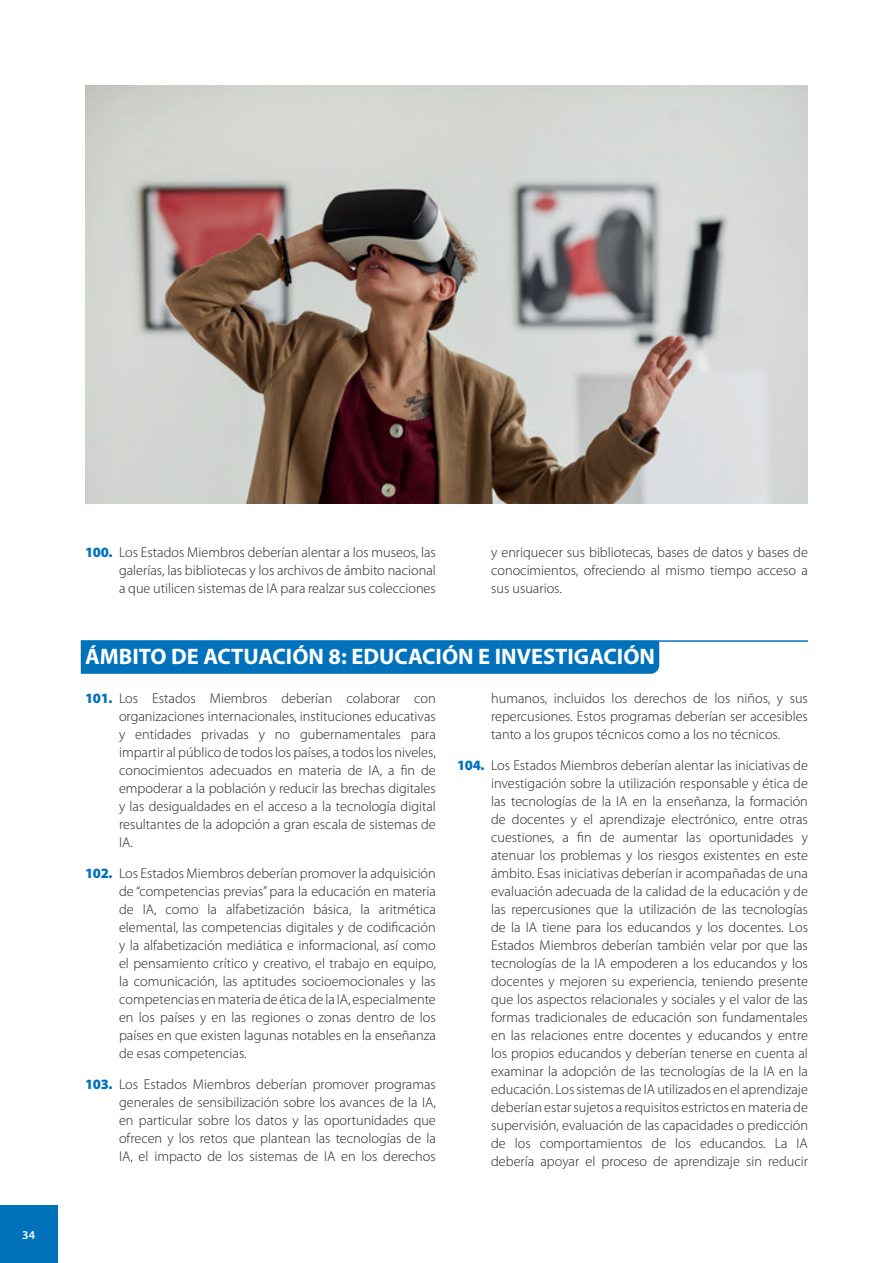
<style>
.page{position:relative;width:893px;height:1263px;background:#fff}
.page>*{position:absolute;margin:0;border:0;box-sizing:border-box;transform-origin:0 0}
.t1{font:700 22.5px "Myriad Pro";color:#fff}
.t2{font:300 14.25px/18px "Myriad Pro";color:#231f20;text-align:justify}
.t3{font:600 12px "Myriad Pro";color:#fff}
.s1{font-weight:900;color:#0072bc}
</style>
<div class="page">
<div style="left:0;top:1205px;width:57px;height:58px;background:#0072bc"></div>
<div style="left:81px;top:642px;width:578px;height:32px;background:#0072bc"></div>
<hr style="left:81px;top:640px;width:727px;height:2px;background:#0072bc">
<img style="left:85px;top:85px;width:723px;height:419px">
<p class="t3" style="left:22px;top:1227px;width:14px">34</p>
<p class="t2" style="left:119px;top:543px;width:318px;text-indent:-34px"><span class="s1">100.</span> Los Estados Miembros deberían alentar a los museos, las galerías, las bibliotecas y los archivos de ámbito nacional a que utilicen sistemas de IA para realzar sus colecciones</p>
<p class="t2" style="left:491px;top:543px;width:318px">y enriquecer sus bibliotecas, bases de datos y bases de conocimientos, ofreciendo al mismo tiempo acceso a sus usuarios.</p>
<h1 class="t1" style="left:85px;top:642px;width:571px">ÁMBITO DE ACTUACIÓN 8: EDUCACIÓN E INVESTIGACIÓN</h1>
<p class="t2" style="left:119px;top:689px;width:318px;text-indent:-34px"><span class="s1">101.</span> Los Estados Miembros deberían colaborar con organizaciones internacionales, instituciones educativas y entidades privadas y no gubernamentales para impartir al público de todos los países, a todos los niveles, conocimientos adecuados en materia de IA, a fin de empoderar a la población y reducir las brechas digitales y las desigualdades en el acceso a la tecnología digital resultantes de la adopción a gran escala de sistemas de IA.</p>
<p class="t2" style="left:119px;top:864px;width:318px;text-indent:-34px"><span class="s1">102.</span> Los Estados Miembros deberían promover la adquisición de “competencias previas” para la educación en materia de IA, como la alfabetización básica, la aritmética elemental, las competencias digitales y de codificación y la alfabetización mediática e informacional, así como el pensamiento crítico y creativo, el trabajo en equipo, la comunicación, las aptitudes socioemocionales y las competencias en materia de ética de la IA, especialmente en los países y en las regiones o zonas dentro de los países en que existen lagunas notables en la enseñanza de esas competencias.</p>
<p class="t2" style="left:119px;top:1075px;width:318px;text-indent:-34px"><span class="s1">103.</span> Los Estados Miembros deberían promover programas generales de sensibilización sobre los avances de la IA, en particular sobre los datos y las oportunidades que ofrecen y los retos que plantean las tecnologías de la IA, el impacto de los sistemas de IA en los derechos</p>
<p class="t2" style="left:491px;top:689px;width:318px">humanos, incluidos los derechos de los niños, y sus repercusiones. Estos programas deberían ser accesibles tanto a los grupos técnicos como a los no técnicos.</p>
<p class="t2" style="left:491px;top:756px;width:318px;text-indent:-34px"><span class="s1">104.</span> Los Estados Miembros deberían alentar las iniciativas de investigación sobre la utilización responsable y ética de las tecnologías de la IA en la enseñanza, la formación de docentes y el aprendizaje electrónico, entre otras cuestiones, a fin de aumentar las oportunidades y atenuar los problemas y los riesgos existentes en este ámbito. Esas iniciativas deberían ir acompañadas de una evaluación adecuada de la calidad de la educación y de las repercusiones que la utilización de las tecnologías de la IA tiene para los educandos y los docentes. Los Estados Miembros deberían también velar por que las tecnologías de la IA empoderen a los educandos y los docentes y mejoren su experiencia, teniendo presente que los aspectos relacionales y sociales y el valor de las formas tradicionales de educación son fundamentales en las relaciones entre docentes y educandos y entre los propios educandos y deberían tenerse en cuenta al examinar la adopción de las tecnologías de la IA en la educación. Los sistemas de IA utilizados en el aprendizaje deberían estar sujetos a requisitos estrictos en materia de supervisión, evaluación de las capacidades o predicción de los comportamientos de los educandos. La IA debería apoyar el proceso de aprendizaje sin reducir</p>
</div>
